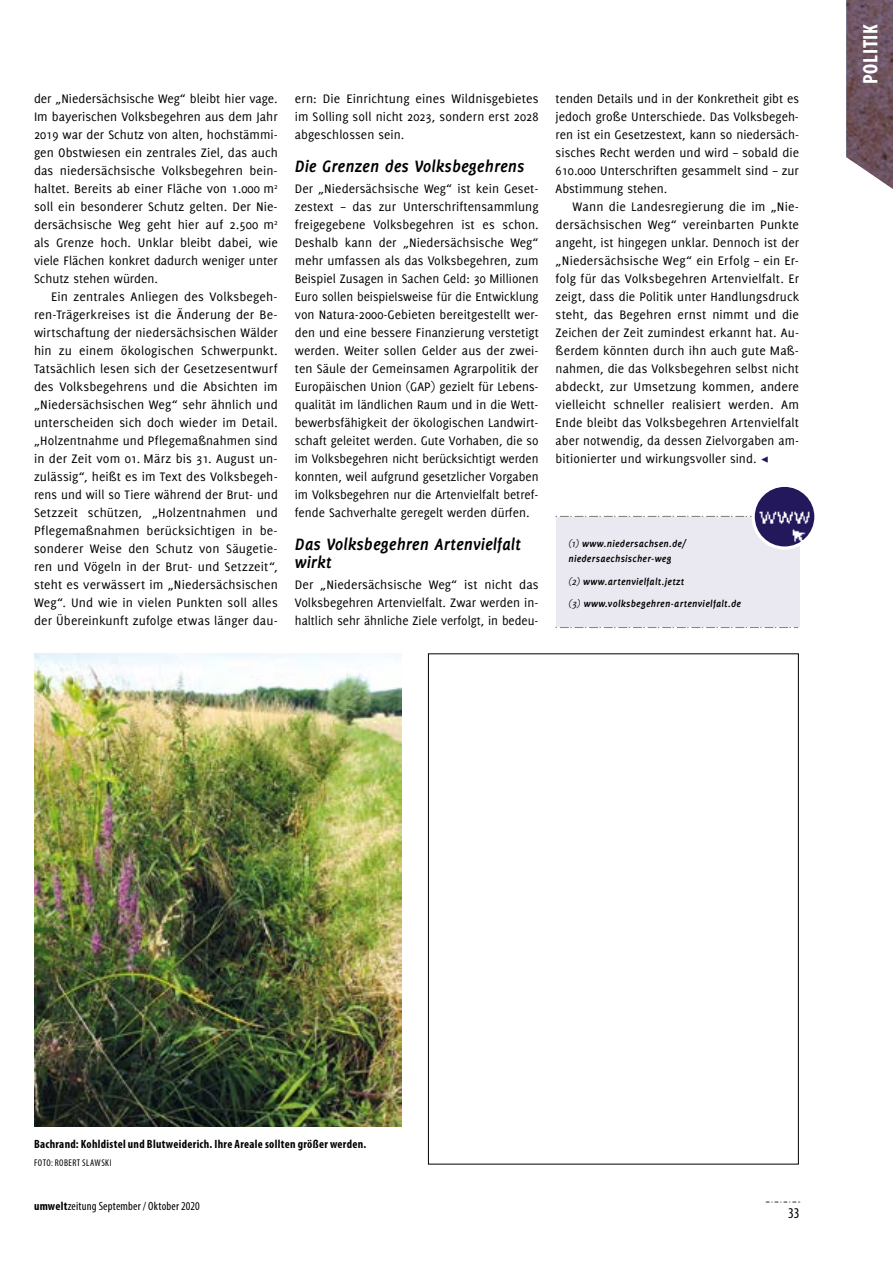
<style>
.page{position:relative;width:893px;height:1263px;background:#fff}
.page>*{position:absolute;margin:0;border:0;box-sizing:border-box;transform-origin:0 0}
.t1{font:700 condensed 21px "Myriad Pro";letter-spacing:.03em;color:#fff}
.t2{font:italic 700 18px/18px "Delicious";color:#000}
.t3{font:condensed 15px "Myriad Pro";color:#000}
.t4{font:13.5px/18px "Delicious";color:#000;text-align:justify}
.t5{font:700 condensed 12px "Myriad Pro";letter-spacing:.025em;color:#000}
.t6{font:condensed 12px "Myriad Pro";letter-spacing:.015em;color:#000}
.t7{font:italic 700 10.5px/15px "Delicious";letter-spacing:.025em;color:#000}
.t8{font:condensed 9.75px "Myriad Pro";letter-spacing:.045em;color:#000}
.s1{font-family:"Minion Pro";color:#22185b}
.s2{font-weight:400}
.s3{font-weight:700}
</style>
<div class="page">
<svg style="left:766px;top:1201px;width:34px;height:2px"></svg>
<svg style="left:556px;top:626px;width:242px;height:2px"></svg>
<svg style="left:556px;top:516px;width:196px;height:1px"></svg>
<div style="left:556px;top:517px;width:243px;height:109px;background:#eae9f2"></div>
<img style="left:753px;top:485px;width:63px;height:63px;border-radius:31px">
<div style="left:752px;top:484px;width:65px;height:66px;border:3px solid #fff;border-radius:50%"></div>
<img style="left:34px;top:654px;width:367px;height:472px">
<img style="left:846px;top:0;width:47px;height:189px">
<p class="t4" style="left:34px;top:89px;width:245px">der „Niedersächsische Weg“ bleibt hier vage.<br>Im bayerischen Volksbegehren aus dem Jahr 2019 war der Schutz von alten, hochstämmi&shy;gen Obstwiesen ein zentrales Ziel, das auch das niedersächsische Volksbegehren bein&shy;haltet. Bereits ab einer Fläche von 1.000 m<sup>2 </sup>soll ein besonderer Schutz gelten. Der Nie&shy;dersächsische Weg geht hier auf 2.500 m<sup>2 </sup>als Grenze hoch. Unklar bleibt dabei, wie viele Flächen konkret dadurch weniger unter Schutz stehen würden.</p>
<p class="t4" style="left:34px;top:287px;width:245px;text-indent:17px">Ein zentrales Anliegen des Volksbegeh&shy;ren-Trägerkreises ist die Änderung der Be&shy;wirtschaftung der niedersächsischen Wälder hin zu einem ökologischen Schwerpunkt.<br>Tatsächlich lesen sich der Gesetzesentwurf des Volksbegehrens und die Absichten im „Niedersächsischen Weg“ sehr ähnlich und unterscheiden sich doch wieder im Detail. „Holzentnahme und Pflegemaßnahmen sind in der Zeit vom 01. März bis 31. August un&shy;zulässig“, heißt es im Text des Volksbegeh&shy;rens und will so Tiere während der Brut- und Setzzeit schützen, „Holzentnahmen und Pflegemaßnahmen berücksichtigen in be&shy;sonderer Weise den Schutz von Säugetie&shy;ren und Vögeln in der Brut- und Setzzeit“, steht es verwässert im „Niedersächsischen Weg“. Und wie in vielen Punkten soll alles der Übereinkunft zufolge etwas länger dau-</p>
<p class="t4" style="left:295px;top:89px;width:245px">ern: Die Einrichtung eines Wildnisgebietes im Solling soll nicht 2023, sondern erst 2028 abgeschlossen sein.</p>
<h2 class="t2" style="left:295px;top:157px;width:231px">Die Grenzen des Volksbegehrens</h2>
<p class="t4" style="left:295px;top:179px;width:245px">Der „Niedersächsische Weg“ ist kein Geset&shy;zestext – das zur Unterschriftensammlung freigegebene Volksbegehren ist es schon.<br>Deshalb kann der „Niedersächsische Weg“ mehr umfassen als das Volksbegehren, zum Beispiel Zusagen in Sachen Geld: 30 Millionen Euro sollen beispielsweise für die Entwicklung von Natura-2000-Gebieten bereitgestellt wer&shy;den und eine bessere Finanzierung verstetigt werden. Weiter sollen Gelder aus der zwei&shy;ten Säule der Gemeinsamen Agrarpolitik der Europäischen Union (GAP) gezielt für Lebens&shy;qualität im ländlichen Raum und in die Wett&shy;bewerbsfähigkeit der ökologischen Landwirt&shy;schaft geleitet werden. Gute Vorhaben, die so im Volksbegehren nicht berücksichtigt werden konnten, weil aufgrund gesetzlicher Vorgaben im Volksbegehren nur die Artenvielfalt betref&shy;fende Sachverhalte geregelt werden dürfen.</p>
<h2 class="t2" style="left:295px;top:535px;width:228px">Das Volksbegehren Artenvielfalt wirkt</h2>
<p class="t4" style="left:295px;top:575px;width:245px">Der „Niedersächsische Weg“ ist nicht das Volksbegehren Artenvielfalt. Zwar werden in&shy;haltlich sehr ähnliche Ziele verfolgt, in bedeu-</p>
<p class="t4" style="left:556px;top:89px;width:245px">tenden Details und in der Konkretheit gibt es jedoch große Unterschiede. Das Volksbegeh&shy;ren ist ein Gesetzestext, kann so niedersäch&shy;sisches Recht werden und wird – sobald die 610.000 Unterschriften gesammelt sind – zur Abstimmung stehen.</p>
<p class="t4" style="left:556px;top:197px;width:245px;text-indent:17px">Wann die Landesregierung die im „Nie&shy;dersächsischen Weg“ vereinbarten Punkte angeht, ist hingegen unklar. Dennoch ist der „Niedersächsische Weg“ ein Erfolg – ein Er&shy;folg für das Volksbegehren Artenvielfalt. Er zeigt, dass die Politik unter Handlungsdruck steht, das Begehren ernst nimmt und die Zeichen der Zeit zumindest erkannt hat. Au&shy;ßerdem könnten durch ihn auch gute Maß&shy;nahmen, die das Volksbegehren selbst nicht abdeckt, zur Umsetzung kommen, andere vielleicht schneller realisiert werden. Am Ende bleibt das Volksbegehren Artenvielfalt aber notwendig, da dessen Zielvorgaben am&shy;bitionierter und wirkungsvoller sind. <span class="s1">◀</span></p>
<p class="t7" style="left:568px;top:536px;width:119px"><span class="s2">(1)</span> www.niedersachsen.de/ niedersaechsischer-weg</p>
<p class="t7" style="left:568px;top:570px;width:174px;line-height:22.5px"><span class="s2">(2)</span> www.artenvielfalt.jetzt<br><span class="s2">(3)</span> www.volksbegehren-artenvielfalt.de</p>
<h1 class="t1" style="left:857px;top:84px;width:61px;rotate:-90deg">POLITIK</h1>
<p class="t5" style="left:34px;top:1136px;width:334px">Bachrand: Kohldistel und Blutweiderich. Ihre Areale sollten größer werden.</p>
<p class="t8" style="left:34px;top:1156px;width:79px">FOTO: ROBERT SLAWSKI</p>
<p class="t6" style="left:34px;top:1199px;width:167px"><span class="s3">umwelt</span>zeitung September / Oktober 2020</p>
<p class="t3" style="left:788px;top:1204px;width:13px">33</p>
</div>
